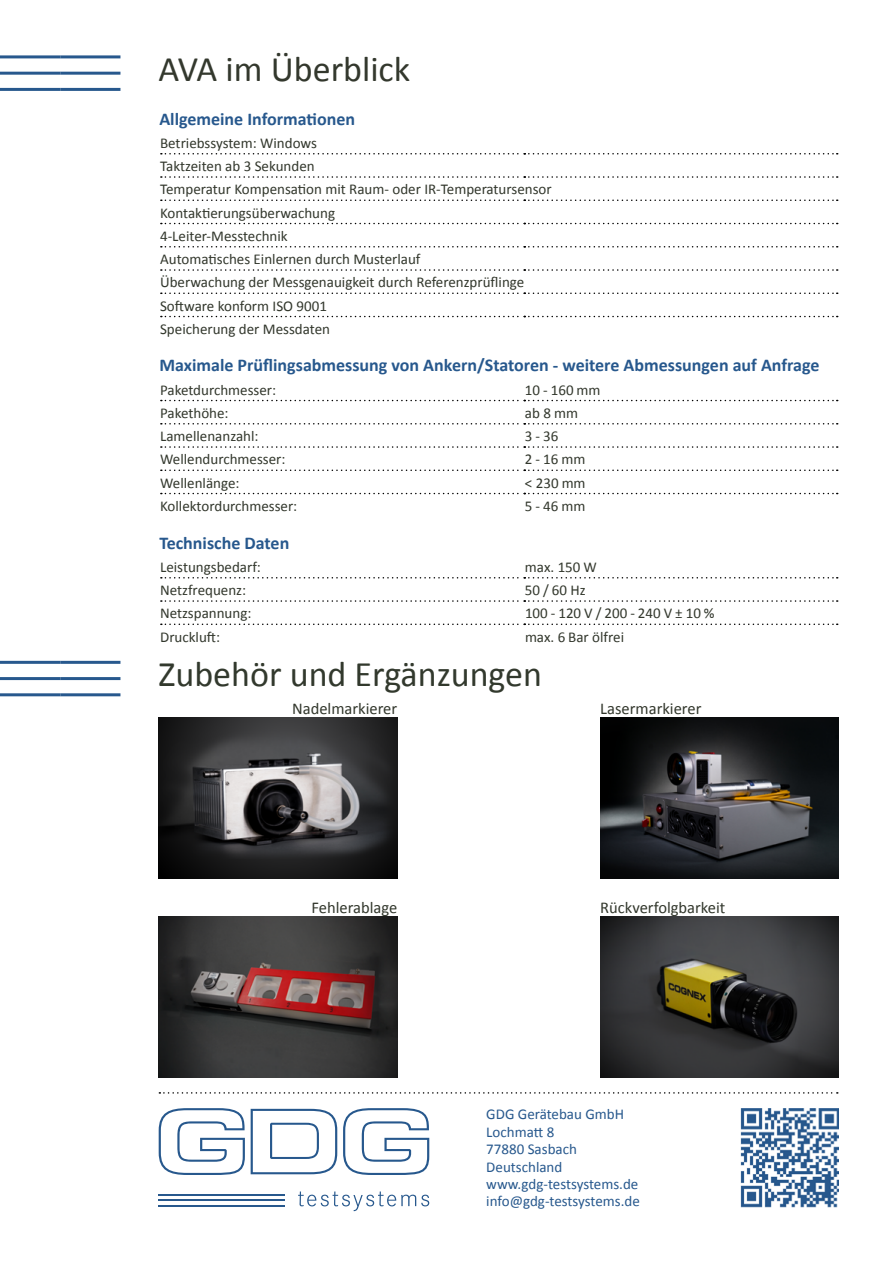
<style>
.page{position:relative;width:893px;height:1263px;background:#fff}
.page>*{position:absolute;margin:0;border:0;box-sizing:border-box;transform-origin:0 0}
.t1{font:36px "Calibri";color:#32392d}
.t2{font:36px "Calibri";color:#33382d}
.t3{font:700 18px "Calibri";color:#27588d}
.t4{font:16.5px "Calibri";color:#32372c}
.t5{font:15px/23.2px "Calibri";color:#32372c}
.t6{font:15px/17.4px "Calibri";color:#27588d}
</style>
<div class="page">
<img style="left:740px;top:1108px;width:99px;height:100px">
<svg style="left:161px;top:153px;width:677px;height:1px"></svg>
<svg style="left:161px;top:176px;width:677px;height:2px"></svg>
<svg style="left:161px;top:199px;width:677px;height:2px"></svg>
<svg style="left:161px;top:223px;width:677px;height:1px"></svg>
<svg style="left:161px;top:246px;width:677px;height:1px"></svg>
<svg style="left:161px;top:269px;width:677px;height:2px"></svg>
<svg style="left:161px;top:292px;width:677px;height:2px"></svg>
<svg style="left:161px;top:316px;width:677px;height:1px"></svg>
<svg style="left:161px;top:400px;width:677px;height:1px"></svg>
<svg style="left:161px;top:423px;width:677px;height:1px"></svg>
<svg style="left:161px;top:446px;width:677px;height:2px"></svg>
<svg style="left:161px;top:469px;width:677px;height:2px"></svg>
<svg style="left:161px;top:493px;width:677px;height:1px"></svg>
<svg style="left:161px;top:577px;width:677px;height:1px"></svg>
<svg style="left:161px;top:600px;width:677px;height:2px"></svg>
<svg style="left:161px;top:623px;width:677px;height:2px"></svg>
<svg style="left:159px;top:1092px;width:679px;height:2px"></svg>
<svg style="left:343px;top:1108px;width:86px;height:67px"></svg>
<svg style="left:159px;top:1108px;width:86px;height:67px"></svg>
<svg style="left:251px;top:1109px;width:86px;height:65px"></svg>
<hr style="left:159px;top:1194px;width:126px;height:1px;background:#27588d">
<hr style="left:159px;top:1199px;width:126px;height:2px;background:#27588d">
<hr style="left:159px;top:1205px;width:126px;height:1px;background:#27588d">
<svg style="left:298px;top:1191px;width:131px;height:20px"></svg>
<img style="left:159px;top:917px;width:238px;height:160px">
<img style="left:159px;top:718px;width:238px;height:161px">
<img style="left:600px;top:718px;width:239px;height:161px">
<img style="left:600px;top:917px;width:239px;height:160px">
<hr style="left:60px;top:677px;width:60px;height:3px;background:#27588d">
<hr style="left:60px;top:693px;width:60px;height:3px;background:#27588d">
<hr style="left:60px;top:661px;width:60px;height:3px;background:#27588d">
<hr style="left:0;top:677px;width:60px;height:3px;background:#27588d">
<hr style="left:0;top:693px;width:60px;height:3px;background:#27588d">
<hr style="left:0;top:661px;width:60px;height:3px;background:#27588d">
<hr style="left:60px;top:72px;width:60px;height:3px;background:#27588d">
<hr style="left:60px;top:88px;width:60px;height:3px;background:#27588d">
<hr style="left:60px;top:55px;width:60px;height:3px;background:#27588d">
<hr style="left:0;top:72px;width:60px;height:3px;background:#27588d">
<hr style="left:0;top:88px;width:60px;height:3px;background:#27588d">
<hr style="left:0;top:55px;width:60px;height:3px;background:#27588d">
<h1 class="t2" style="left:159px;top:46px;width:253px">AVA im Überblick</h1>
<p class="t3" style="left:159px;top:108px;width:197px">Allgemeine Informationen</p>
<p class="t5" style="left:160px;top:131px;width:393px">Betriebssystem: Windows<br>Taktzeiten ab 3 Sekunden<br>Temperatur Kompensation mit Raum- oder IR-Temperatursensor Kontaktierungsüberwachung<br>4-Leiter-Messtechnik<br>Automatisches Einlernen durch Musterlauf<br>Überwachung der Messgenauigkeit durch Referenzprüflinge Software konform ISO 9001<br>Speicherung der Messdaten</p>
<p class="t3" style="left:159px;top:354px;width:662px">Maximale Prüflingsabmessung von Ankern/Statoren - weitere Abmessungen auf Anfrage</p>
<p class="t5" style="left:160px;top:378px;width:118px">Paketdurchmesser:</p>
<p class="t5" style="left:525px;top:378px;width:77px">10 - 160 mm</p>
<p class="t5" style="left:160px;top:401px;width:70px">Pakethöhe:</p>
<p class="t5" style="left:525px;top:401px;width:55px">ab 8 mm</p>
<p class="t5" style="left:160px;top:424px;width:100px">Lamellenanzahl:</p>
<p class="t5" style="left:525px;top:424px;width:35px">3 - 36</p>
<p class="t5" style="left:160px;top:448px;width:127px">Wellendurchmesser:</p>
<p class="t5" style="left:525px;top:448px;width:62px">2 - 16 mm</p>
<p class="t5" style="left:160px;top:471px;width:81px">Wellenlänge:</p>
<p class="t5" style="left:525px;top:471px;width:62px">&lt; 230 mm</p>
<p class="t5" style="left:160px;top:494px;width:139px">Kollektordurchmesser:</p>
<p class="t5" style="left:525px;top:494px;width:62px">5 - 46 mm</p>
<p class="t3" style="left:159px;top:531px;width:131px">Technische Daten</p>
<p class="t5" style="left:160px;top:555px;width:102px">Leistungsbedarf:</p>
<p class="t5" style="left:525px;top:555px;width:73px">max. 150 W</p>
<p class="t5" style="left:160px;top:578px;width:88px">Netzfrequenz:</p>
<p class="t5" style="left:525px;top:578px;width:62px">50 / 60 Hz</p>
<p class="t5" style="left:160px;top:602px;width:93px">Netzspannung:</p>
<p class="t5" style="left:525px;top:602px;width:191px">100 - 120 V / 200 - 240 V ± 10 %</p>
<p class="t5" style="left:160px;top:625px;width:62px">Druckluft:</p>
<p class="t5" style="left:525px;top:625px;width:101px">max. 6 Bar ölfrei</p>
<h1 class="t1" style="left:159px;top:651px;width:385px">Zubehör und Ergänzungen</h1>
<p class="t4" style="left:292px;top:698px;width:107px">Nadelmarkierer</p>
<p class="t4" style="left:600px;top:698px;width:103px">Lasermarkierer</p>
<p class="t4" style="left:312px;top:897px;width:87px">Fehlerablage</p>
<p class="t4" style="left:600px;top:897px;width:127px">Rückverfolgbarkeit</p>
<p class="t6" style="left:486px;top:1106px;width:155px">GDG Gerätebau GmbH<br>Lochmatt 8<br>77880 Sasbach<br>Deutschland www.gdg-testsystems.de info@gdg-testsystems.de</p>
</div>
